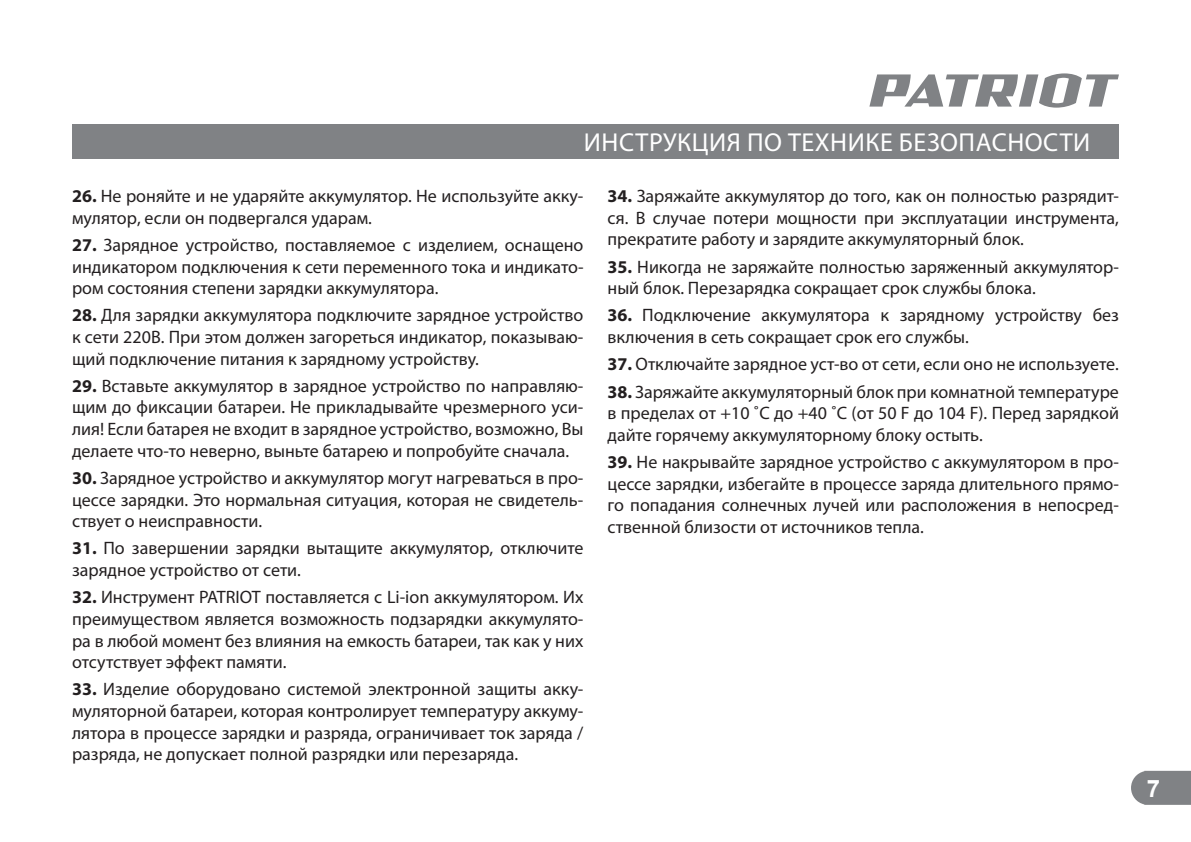
<style>
.page{position:relative;width:1191px;height:842px;background:#fff}
.page>*{position:absolute;margin:0;border:0;box-sizing:border-box;transform-origin:0 0}
.t1{font:26px "Myriad Pro";letter-spacing:.02em;color:#fff}
.t2{font:700 24px "Arial";color:#fff}
.t3{font:18px/21.6px "Myriad Pro";color:#231f20;text-align:justify}
.s1{font-weight:700}
</style>
<div class="page">
<svg style="left:1131px;top:771px;width:60px;height:34px;background:#888a8c"></svg>
<svg style="left:869px;top:73px;width:250px;height:35px"></svg>
<div style="left:72px;top:124px;width:1047px;height:34px;background:#808285"></div>
<h1 class="t1" style="left:584px;top:130px;width:508px">ИНСТРУКЦИЯ ПО ТЕХНИКЕ БЕЗОПАСНОСТИ</h1>
<p class="t3" style="left:72px;top:186px;width:513px"><span class="s1">26.</span> Не роняйте и не ударяйте аккумулятор. Не используйте акку&shy;мулятор, если он подвергался ударам.</p>
<p class="t3" style="left:72px;top:235px;width:513px"><span class="s1">27.</span> Зарядное устройство, поставляемое с изделием, оснащено индикатором подключения к сети переменного тока и индикато&shy;ром состояния степени зарядки аккумулятора.</p>
<p class="t3" style="left:72px;top:305px;width:513px"><span class="s1">28.</span> Для зарядки аккумулятора подключите зарядное устройство к сети 220В. При этом должен загореться индикатор, показываю&shy;щий подключение питания к зарядному устройству.</p>
<p class="t3" style="left:72px;top:376px;width:513px"><span class="s1">29.</span> Вставьте аккумулятор в зарядное устройство по направляю&shy;щим до фиксации батареи. Не прикладывайте чрезмерного уси&shy;лия! Если батарея не входит в зарядное устройство, возможно, Вы делаете что-то неверно, выньте батарею и попробуйте сначала.</p>
<p class="t3" style="left:72px;top:468px;width:513px"><span class="s1">30.</span> Зарядное устройство и аккумулятор могут нагреваться в про&shy;цессе зарядки. Это нормальная ситуация, которая не свидетель&shy;ствует о неисправности.</p>
<p class="t3" style="left:72px;top:538px;width:513px"><span class="s1">31.</span> По завершении зарядки вытащите аккумулятор, отключите зарядное устройство от сети.</p>
<p class="t3" style="left:72px;top:587px;width:513px"><span class="s1">32.</span> Инструмент PATRIOT поставляется с Li-ion аккумулятором. Их преимуществом является возможность подзарядки аккумулято&shy;ра в любой момент без влияния на емкость батареи, так как у них отсутствует эффект памяти.</p>
<p class="t3" style="left:72px;top:679px;width:513px"><span class="s1">33.</span> Изделие оборудовано системой электронной защиты акку&shy;муляторной батареи, которая контролирует температуру аккуму&shy;лятора в процессе зарядки и разряда, ограничивает ток заряда / разряда, не допускает полной разрядки или перезаряда.</p>
<p class="t3" style="left:607px;top:186px;width:513px"><span class="s1">34.</span> Заряжайте аккумулятор до того, как он полностью разрядит&shy;ся. В случае потери мощности при эксплуатации инструмента, прекратите работу и зарядите аккумуляторный блок.</p>
<p class="t3" style="left:607px;top:256px;width:513px"><span class="s1">35.</span> Никогда не заряжайте полностью заряженный аккумулятор&shy;ный блок. Перезарядка сокращает срок службы блока.</p>
<p class="t3" style="left:607px;top:305px;width:513px"><span class="s1">36.</span> Подключение аккумулятора к зарядному устройству без включения в сеть сокращает срок его службы.</p>
<p class="t3" style="left:607px;top:354px;width:513px"><span class="s1">37.</span> Отключайте зарядное уст-во от сети, если оно не используете.</p>
<p class="t3" style="left:607px;top:381px;width:513px"><span class="s1">38.</span> Заряжайте аккумуляторный блок при комнатной температуре в пределах от +10 ˚C до +40 ˚C (от 50 F до 104 F). Перед зарядкой дайте горячему аккумуляторному блоку остыть.</p>
<p class="t3" style="left:607px;top:452px;width:513px"><span class="s1">39.</span> Не накрывайте зарядное устройство с аккумулятором в про&shy;цессе зарядки, избегайте в процессе заряда длительного прямо&shy;го попадания солнечных лучей или расположения в непосред&shy;ственной близости от источников тепла.</p>
<h2 class="t2" style="left:1146px;top:774px;width:15px">7</h2>
</div>
